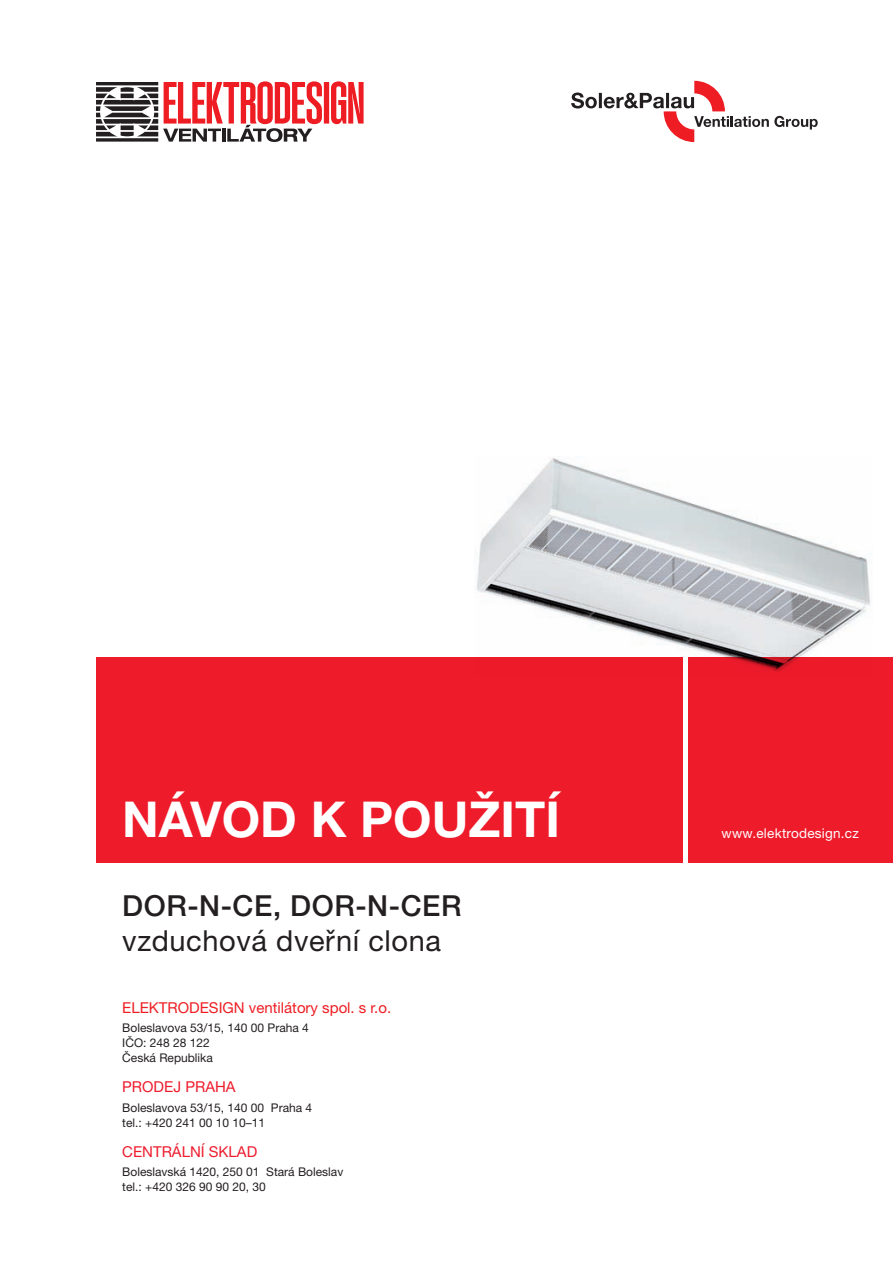
<style>
.page{position:relative;width:893px;height:1263px;background:#fff}
.page>*{position:absolute;margin:0;border:0;box-sizing:border-box;transform-origin:0 0}
.t1{font:700 49.5px "Helvetica Neue LT Pro";color:#fff}
.t2{font:28.95px "Helvetica Neue LT Pro";letter-spacing:.02em;color:#231f20}
.t3{font:500 28.95px "Helvetica Neue LT Pro";letter-spacing:.02em;color:#231f20}
.t4{font:15px "Helvetica Neue LT Pro";color:#ee1d23}
.t5{font:15px "Helvetica Neue LT Pro";color:#ee1b2d}
.t6{font:13.5px "Helvetica Neue LT Pro";letter-spacing:.02em;color:#fff}
.t7{font:12px "Helvetica Neue LT Pro";color:#231f20}
</style>
<div class="page">
<hr style="left:892px;top:509px;width:1px;height:51px;background:#000">
<img style="left:476px;top:457px;width:395px;height:200px">
<div style="left:687px;top:657px;width:206px;height:206px;background:#ee1b2b"></div>
<div style="left:96px;top:657px;width:587px;height:206px;background:#ee1b2b"></div>
<svg style="left:571px;top:81px;width:247px;height:61px"></svg>
<div style="left:324px;top:82px;width:5px;height:42px;background:#ee1d23"></div>
<svg style="left:331px;top:81px;width:33px;height:43px"></svg>
<svg style="left:96px;top:81px;width:226px;height:61px"></svg>
<p class="t1" style="left:122px;top:788px;width:439px">NÁVOD K POUŽITÍ</p>
<p class="t3" style="left:122px;top:888px;width:341px">DOR-N-CE, DOR-N-CER</p>
<p class="t2" style="left:122px;top:922px;width:320px">vzduchová dveřní clona</p>
<p class="t4" style="left:122px;top:998px;width:270px">ELEKTRODESIGN ventilátory spol. s r.o.</p>
<p class="t7" style="left:122px;top:1020px;width:188px">Boleslavova 53/15, 140 00 Praha 4</p>
<p class="t7" style="left:122px;top:1035px;width:89px">IČO: 248 28 122</p>
<p class="t7" style="left:122px;top:1050px;width:92px">Česká Republika</p>
<p class="t5" style="left:122px;top:1078px;width:115px">PRODEJ PRAHA</p>
<p class="t7" style="left:122px;top:1100px;width:192px">Boleslavova 53/15, 140 00 Praha 4</p>
<p class="t7" style="left:122px;top:1115px;width:144px">tel.: +420 241 00 10 10–11</p>
<p class="t5" style="left:122px;top:1142px;width:136px">CENTRÁLNÍ SKLAD</p>
<p class="t7" style="left:122px;top:1164px;width:223px">Boleslavská 1420, 250 01 Stará Boleslav</p>
<p class="t7" style="left:122px;top:1179px;width:145px">tel.: +420 326 90 90 20, 30</p>
<p class="t6" style="left:722px;top:825px;width:139px">www.elektrodesign.cz</p>
</div>
